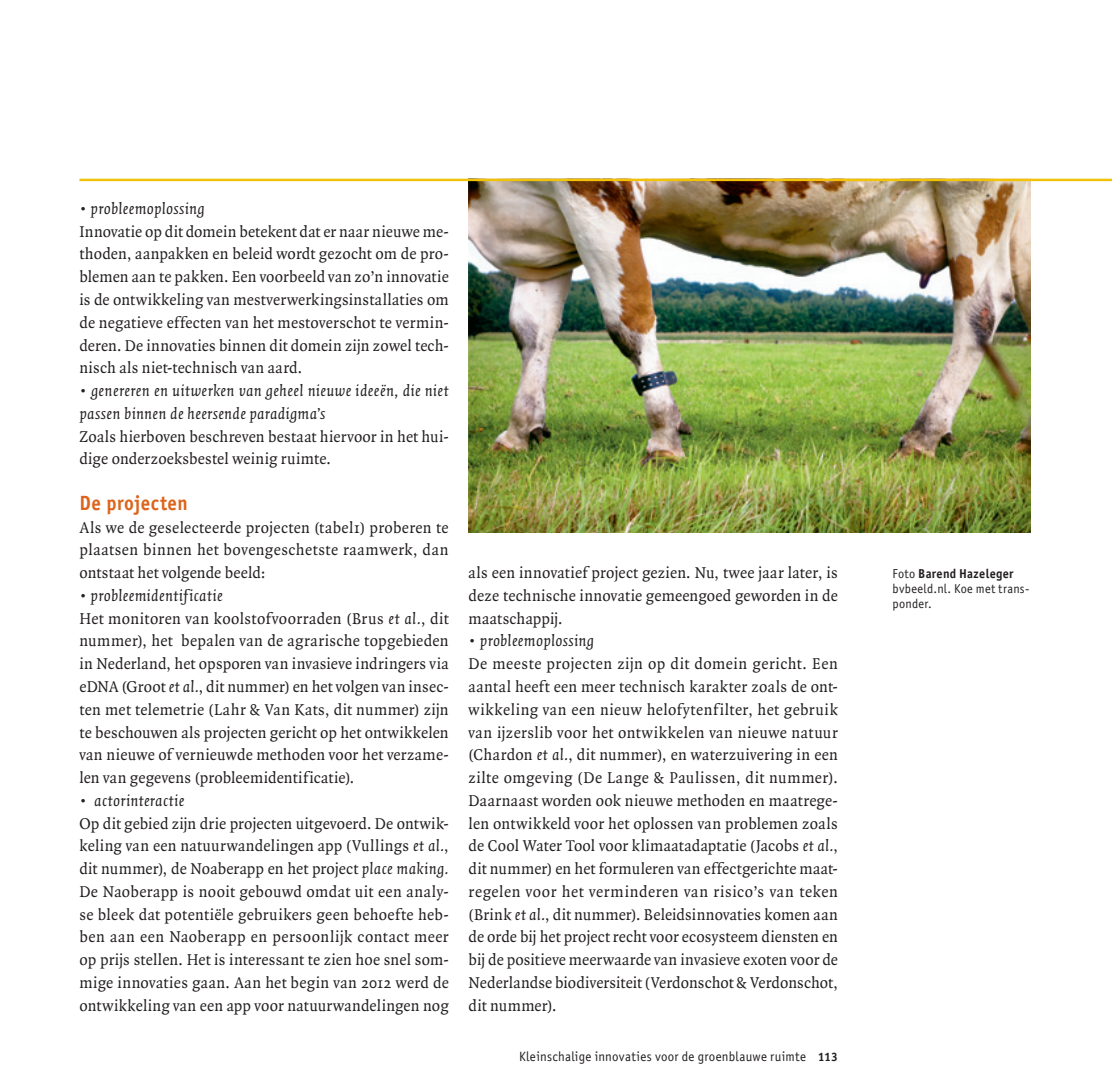
<style>
.page{position:relative;width:1112px;height:1092px;background:#fff}
.page>*{position:absolute;margin:0;border:0;box-sizing:border-box;transform-origin:0 0}
.Tussenkop_1{font:20.65px "Officina Sans Bold ITC";letter-spacing:.025em;color:#dc641c;scale:.92 1}
.PLATTE_TEKST{font:italic 16.97px/22.8px "Quadraat";letter-spacing:.015em;color:#231f20}
.PLATTE_TEKST-2{font:16.8px/22.8px "Quadraat";letter-spacing:.01em;color:#231f20;text-align:justify;scale:.96 1}
.t1{font:13.47px "Officina Sans ITC";letter-spacing:.02em;color:#231f20;scale:.96 1}
.Figuur{font:12.95px/15px "Officina Sans ITC";letter-spacing:.025em;color:#231f20;scale:.95 1}
.t2{font:12.25px "Officina Sans Bold ITC";color:#231f20}
.s1{font-style:italic;font-size:16.97px}
.s2{font-family:"Officina Sans Bold ITC"}
</style>
<div class="page">
<img style="left:468px;top:181px;width:562px;height:351px">
<hr style="left:79px;top:179px;width:1032px;height:2px;background:#f2c209">
<p class="PLATTE_TEKST" style="left:79px;top:197px;width:127px">• probleemoplossing</p>
<p class="PLATTE_TEKST-2" style="left:79px;top:220px;width:386px">Innovatie op dit domein betekent dat er naar nieuwe me&shy;thoden, aanpakken en beleid wordt gezocht om de pro&shy;blemen aan te pakken. Een voorbeeld van zo’n innovatie is de ontwikkeling van mestverwerkingsinstallaties om de negatieve effecten van het mestoverschot te vermin&shy;deren. De innovaties binnen dit domein zijn zowel tech&shy;nisch als niet-technisch van aard.</p>
<p class="PLATTE_TEKST" style="left:79px;top:379px;width:370px">• genereren en uitwerken van geheel nieuwe ideeën, die niet passen binnen de heersende paradigma’s</p>
<p class="PLATTE_TEKST-2" style="left:79px;top:425px;width:386px">Zoals hierboven beschreven bestaat hiervoor in het hui&shy;dige onderzoeksbestel weinig ruimte.</p>
<p class="Tussenkop_1" style="left:79px;top:490px;width:119px">De projecten</p>
<p class="PLATTE_TEKST-2" style="left:79px;top:516px;width:386px">Als we de geselecteerde projecten (tabel1) proberen te plaatsen binnen het bovengeschetste raamwerk, dan ontstaat het volgende beeld:</p>
<p class="PLATTE_TEKST" style="left:79px;top:584px;width:145px">• probleemidentificatie</p>
<p class="PLATTE_TEKST-2" style="left:79px;top:607px;width:386px">Het monitoren van koolstofvoorraden (Brus <span class="s1">et al.</span>, dit nummer), het bepalen van de agrarische topgebieden in Nederland, het opsporen van invasieve indringers via eDNA (Groot <span class="s1">et al.</span>, dit nummer) en het volgen van insec&shy;ten met telemetrie (Lahr &amp; Van Kats, dit nummer) zijn te beschouwen als projecten gericht op het ontwikkelen van nieuwe of vernieuwde methoden voor het verzame&shy;len van gegevens (probleemidentificatie).</p>
<p class="PLATTE_TEKST" style="left:79px;top:789px;width:106px">• actorinteractie</p>
<p class="PLATTE_TEKST-2" style="left:79px;top:812px;width:386px">Op dit gebied zijn drie projecten uitgevoerd. De ontwik&shy;keling van een natuurwandelingen app (Vullings <span class="s1">et al.</span>, dit nummer), de Noaberapp en het project <span class="s1">place making.<br></span>De Naoberapp is nooit gebouwd omdat uit een analy&shy;se bleek dat potentiële gebruikers geen behoefte heb&shy;ben aan een Naoberapp en persoonlijk contact meer op prijs stellen. Het is interessant te zien hoe snel som&shy;mige innovaties gaan. Aan het begin van 2012 werd de ontwikkeling van een app voor natuurwandelingen nog</p>
<p class="PLATTE_TEKST-2" style="left:468px;top:562px;width:386px">als een innovatief project gezien. Nu, twee jaar later, is deze technische innovatie gemeengoed geworden in de maatschappij.</p>
<p class="PLATTE_TEKST" style="left:468px;top:630px;width:127px">• probleemoplossing</p>
<p class="PLATTE_TEKST-2" style="left:468px;top:653px;width:386px">De meeste projecten zijn op dit domein gericht. Een aantal heeft een meer technisch karakter zoals de ont&shy;wikkeling van een nieuw helofytenfilter, het gebruik van ijzerslib voor het ontwikkelen van nieuwe natuur (Chardon <span class="s1">et al.</span>, dit nummer), en waterzuivering in een zilte omgeving (De Lange &amp; Paulissen, dit nummer).<br>Daarnaast worden ook nieuwe methoden en maatrege&shy;len ontwikkeld voor het oplossen van problemen zoals de Cool Water Tool voor klimaatadaptatie (Jacobs <span class="s1">et al.</span>, dit nummer) en het formuleren van effectgerichte maat&shy;regelen voor het verminderen van risico’s van teken (Brink <span class="s1">et al.</span>, dit nummer). Beleidsinnovaties komen aan de orde bij het project recht voor ecosysteem diensten en bij de positieve meerwaarde van invasieve exoten voor de Nederlandse biodiversiteit (Verdonschot &amp; Verdonschot, dit nummer).</p>
<p class="t1" style="left:519px;top:1048px;width:300px">Kleinschalige innovaties voor de groenblauwe ruimte</p>
<p class="t2" style="left:817px;top:1049px;width:22px">113</p>
<p class="Figuur" style="left:892px;top:566px;width:145px">Foto <span class="s2">Barend Hazeleger </span>bvbeeld.nl. Koe met trans&shy;ponder.</p>
</div>
